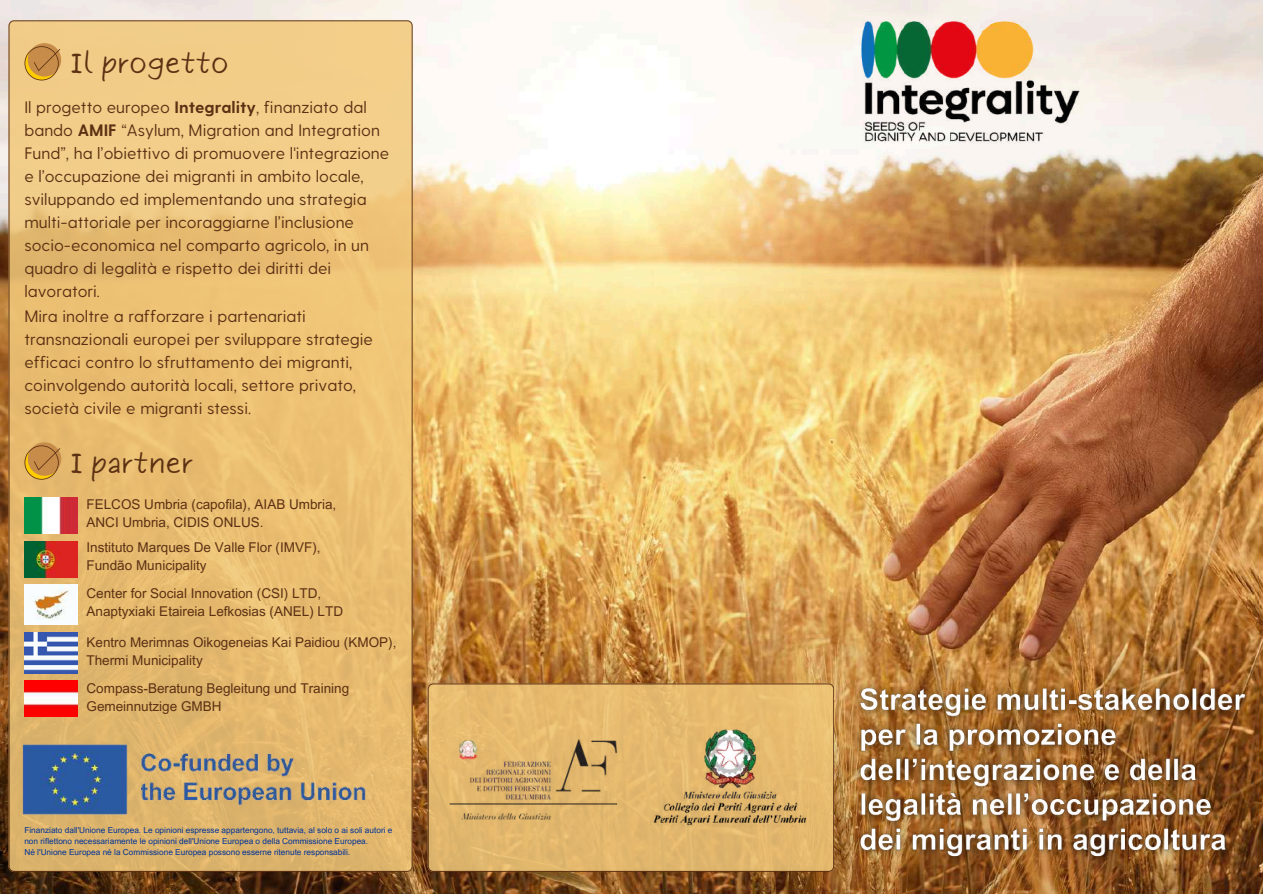
<style>
.page{position:relative;width:1263px;height:894px;background:#fff}
.page>*{position:absolute;margin:0;border:0;box-sizing:border-box;transform-origin:0 0}
.t1{font:27.75px "Six Hands Marker";color:#5c3013}
.t2{font:16.5px/23px "Greycliff CF";color:#5c3013}
.t3{font:13.5px/18px "Arial MT Pro";color:#5c3013}
.t4{font:8.25px/10.9px "Arial MT Pro";color:#039}
.s1{font-weight:700}
</style>
<div class="page">
<img style="left:0;top:0;width:1263px;height:893px">
<svg style="left:8px;top:20px;width:404px;height:851px;background:#e9c076"></svg>
<img style="left:24px;top:497px;width:53px;height:36px">
<img style="left:25px;top:541px;width:52px;height:36px">
<img style="left:25px;top:584px;width:52px;height:40px">
<img style="left:24px;top:632px;width:53px;height:40px">
<img style="left:24px;top:680px;width:53px;height:36px">
<img style="left:19px;top:740px;width:372px;height:78px">
<svg style="left:428px;top:683px;width:406px;height:188px;background:#e2b76d"></svg>
<img style="left:444px;top:725px;width:183px;height:108px">
<img style="left:651px;top:723px;width:161px;height:109px">
<img style="left:859px;top:17px;width:222px;height:126px">
<div style="left:28px;top:43px;width:33px;height:34px;background:#c78c49;border-radius:50%"></div>
<svg style="left:25px;top:46px;width:35px;height:34px"></svg>
<div style="left:28px;top:442px;width:33px;height:33px;background:#c78c49;border-radius:50%"></div>
<svg style="left:25px;top:445px;width:35px;height:34px"></svg>
<img style="left:845px;top:672px;width:414px;height:198px">
<h1 class="t1" style="left:70px;top:40px;width:160px">Il progetto</h1>
<p class="t2" style="left:24px;top:94px;width:366px">Il progetto europeo <span class="s1">Integrality</span>, finanziato dal bando <span class="s1">AMIF</span> “Asylum, Migration and Integration Fund”, ha l’obiettivo di promuovere l'integrazione e l’occupazione dei migranti in ambito locale, sviluppando ed implementando una strategia multi-attoriale per incoraggiarne l’inclusione socio-economica nel comparto agricolo, in un quadro di legalità e rispetto dei diritti dei lavoratori.</p>
<p class="t2" style="left:24px;top:303px;width:350px">Mira inoltre a rafforzare i partenariati transnazionali europei per sviluppare strategie efficaci contro lo sfruttamento dei migranti, coinvolgendo autorità locali, settore privato, società civile e migranti stessi.</p>
<h1 class="t1" style="left:70px;top:439px;width:125px">I partner</h1>
<p class="t3" style="left:87px;top:496px;width:251px">FELCOS Umbria (capofila), AIAB Umbria,<br>ANCI Umbria, CIDIS ONLUS.</p>
<p class="t3" style="left:87px;top:540px;width:236px">Instituto Marques De Valle Flor (IMVF),<br>Fundão Municipality</p>
<p class="t3" style="left:87px;top:585px;width:258px">Center for Social Innovation (CSI) LTD,<br>Anaptyxiaki Etaireia Lefkosias (ANEL) LTD</p>
<p class="t3" style="left:87px;top:635px;width:311px">Kentro Merimnas Oikogeneias Kai Paidiou (KMOP),<br>Thermi Municipality</p>
<p class="t3" style="left:87px;top:680px;width:264px">Compass-Beratung Begleitung und Training<br>Gemeinnutzige GMBH</p>
<p class="t4" style="left:24px;top:825px;width:370px">Finanziato dall'Unione Europea. Le opinioni espresse appartengono, tuttavia, al solo o ai soli autori e non riflettono necessariamente le opinioni dell'Unione Europea o della Commissione Europea.<br>Né l'Unione Europea né la Commissione Europea possono esserne ritenute responsabili.</p>
</div>
